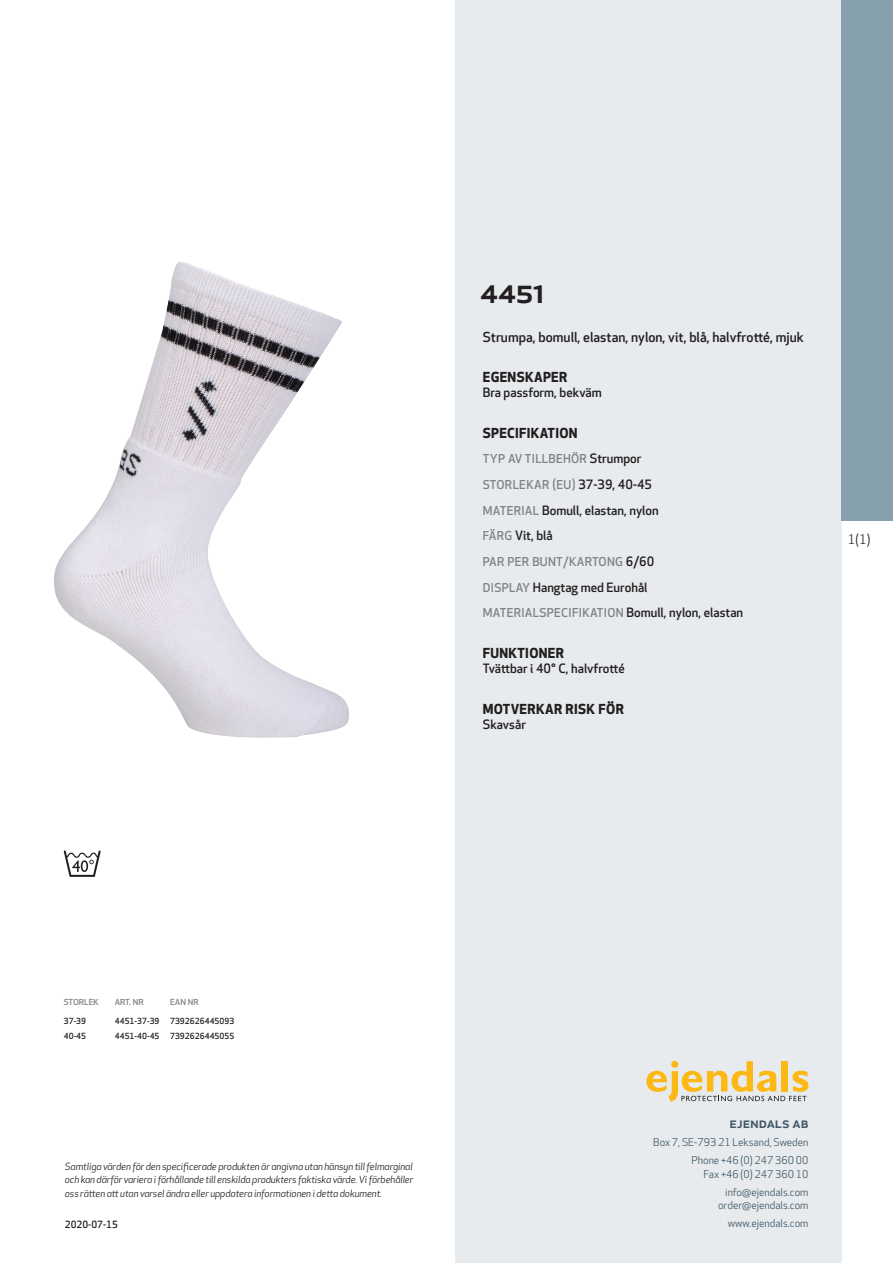
<style>
.page{position:relative;width:893px;height:1263px;background:#fff}
.page>*{position:absolute;margin:0;border:0;box-sizing:border-box;transform-origin:0 0}
.prodname{font:500 34.5px "Apex New";color:#231f20}
.t1{font:500 15px "Apex New";color:#405968}
.Funktion_body{font:500 13.5px "Apex New";color:#231f20}
.Funktion_body-2{font:700 13.5px "Apex New";letter-spacing:.025em;color:#231f20}
.t2{font:12.75px "Apex New";color:#231f20}
.Funktion_body-3{font:500 12.6px "Apex New";color:#231f20}
.Funktion_body-4{font:500 12px "Apex New";letter-spacing:.025em;color:#808285}
.t3{font:10.5px/18px "Apex New";color:#405968;text-align:right}
.t4{font:italic 9.75px/13.5px "Apex New";letter-spacing:-.01em;color:#231f20;text-align:justify}
.Sidfot_datum{font:500 9.75px "Apex New";color:#231f20}
.ArticleTable_body{font:500 8.25px "Apex New";color:#231f20}
.ArticeTable_header{font:500 8.1px "Apex New";color:#808285;scale:1.06 1}
.s1{font-size:12.6px;color:#231f20}
.s2{font-size:12px;color:#808285}
</style>
<div class="page">
<div style="left:455px;top:0;width:387px;height:1263px;background:#e8ebee"></div>
<svg style="left:646px;top:1061px;width:162px;height:40px"></svg>
<div style="left:842px;top:0;width:51px;height:520px;background:#87a0ae"></div>
<img style="left:54px;top:262px;width:295px;height:476px">
<svg style="left:64px;top:850px;width:37px;height:27px"></svg>
<p class="prodname" style="left:480px;top:267px;width:66px">4451</p>
<p class="Funktion_body" style="left:483px;top:328px;width:323px">Strumpa, bomull, elastan, nylon, vit, blå, halvfrotté, mjuk</p>
<p class="Funktion_body-2" style="left:483px;top:367px;width:86px">EGENSKAPER</p>
<p class="Funktion_body-3" style="left:483px;top:384px;width:120px">Bra passform, bekväm</p>
<p class="Funktion_body-2" style="left:483px;top:423px;width:96px">SPECIFIKATION</p>
<p class="Funktion_body-4" style="left:483px;top:451px;width:160px">TYP AV TILLBEHÖR <span class="s1">Strumpor</span></p>
<p class="Funktion_body-4" style="left:483px;top:477px;width:171px">STORLEKAR (EU) <span class="s1">37-39, 40-45</span></p>
<p class="Funktion_body-3" style="left:483px;top:502px;width:177px"><span class="s2">MATERIAL</span> Bomull, elastan, nylon</p>
<p class="Funktion_body-3" style="left:483px;top:527px;width:71px"><span class="s2">FÄRG</span> Vit, blå</p>
<p class="Funktion_body-4" style="left:483px;top:554px;width:173px">PAR PER BUNT/KARTONG <span class="s1">6/60</span></p>
<p class="Funktion_body-3" style="left:483px;top:579px;width:166px"><span class="s2">DISPLAY</span> Hangtag med Eurohål</p>
<p class="Funktion_body-4" style="left:483px;top:605px;width:262px">MATERIALSPECIFIKATION <span class="s1">Bomull, nylon, elastan</span></p>
<p class="Funktion_body-2" style="left:483px;top:643px;width:83px">FUNKTIONER</p>
<p class="Funktion_body-3" style="left:483px;top:660px;width:144px">Tvättbar i 40° C, halvfrotté</p>
<p class="Funktion_body-2" style="left:483px;top:699px;width:142px">MOTVERKAR RISK FÖR</p>
<p class="Funktion_body-3" style="left:483px;top:715px;width:45px">Skavsår</p>
<p class="t2" style="left:848px;top:531px;width:24px">1(1)</p>
<p class="ArticeTable_header" style="left:64px;top:996px;width:35px">STORLEK</p>
<p class="ArticeTable_header" style="left:115px;top:996px;width:29px">ART. NR</p>
<p class="ArticeTable_header" style="left:170px;top:996px;width:28px">EAN NR</p>
<p class="ArticleTable_body" style="left:64px;top:1015px;width:24px">37-39</p>
<p class="ArticleTable_body" style="left:115px;top:1015px;width:46px">4451-37-39</p>
<p class="ArticleTable_body" style="left:170px;top:1015px;width:66px">7392626445093</p>
<p class="ArticleTable_body" style="left:64px;top:1030px;width:24px">40-45</p>
<p class="ArticleTable_body" style="left:115px;top:1030px;width:46px">4451-40-45</p>
<p class="ArticleTable_body" style="left:170px;top:1030px;width:66px">7392626445055</p>
<p class="t4" style="left:65px;top:1159px;width:350px">Samtliga värden för den specificerade produkten är angivna utan hänsyn till felmarginal och kan därför variera i förhållande till enskilda produkters faktiska värde. Vi förbehåller oss rätten att utan varsel ändra eller uppdatera informationen i detta dokument.</p>
<p class="Sidfot_datum" style="left:65px;top:1218px;width:54px">2020-07-15</p>
<h2 class="t1" style="left:729px;top:1113px;width:80px">ejendals ab</h2>
<p class="t3" style="left:653px;top:1133px;width:157px">Box 7, SE-793 21 Leksand, Sweden<br>Phone +46 (0) 247 360 00</p>
<p class="t3" style="left:703px;top:1165px;width:107px">Fax +46 (0) 247 360 10 info@ejendals.com</p>
<p class="t3" style="left:718px;top:1196px;width:92px">order@ejendals.com</p>
<p class="t3" style="left:728px;top:1215px;width:82px">www.ejendals.com</p>
</div>
